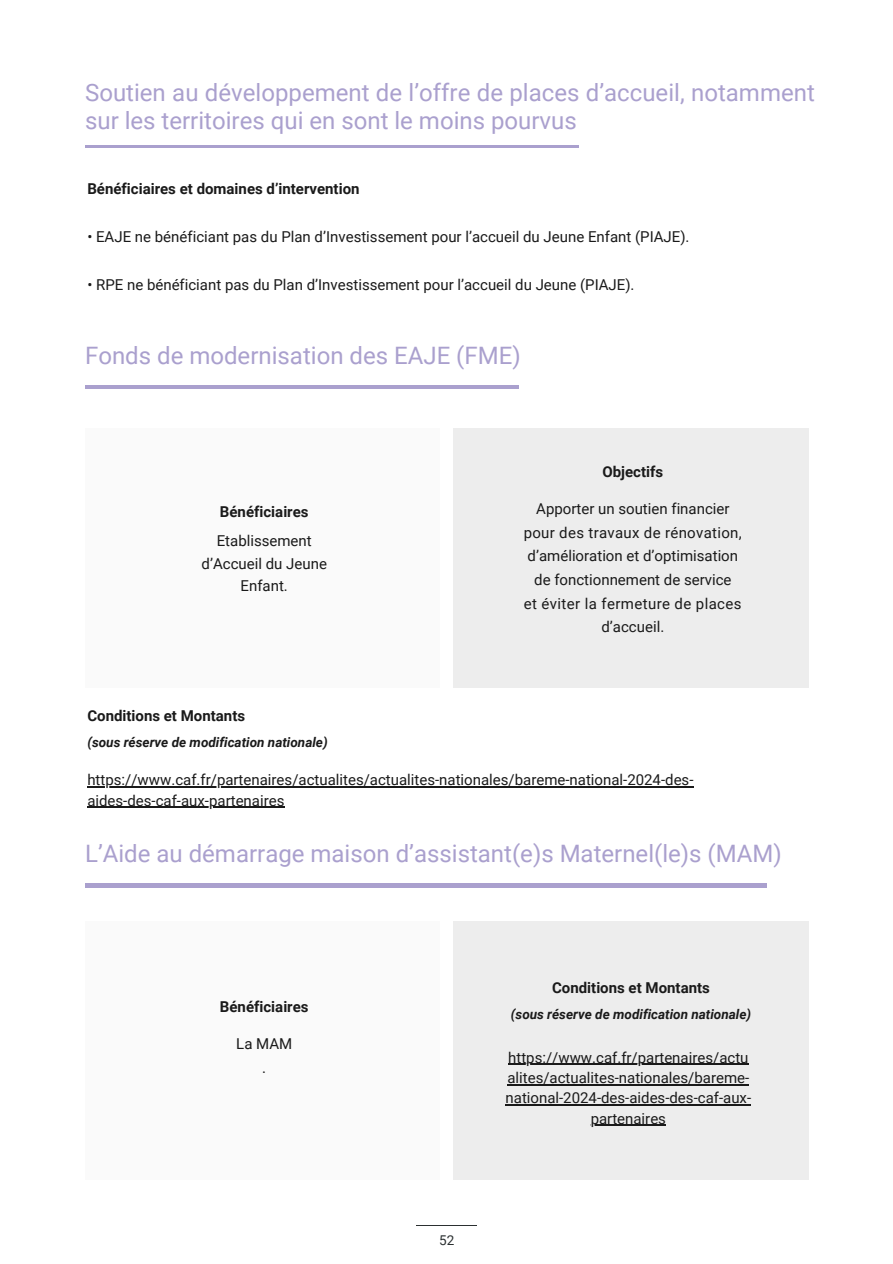
<style>
.page{position:relative;width:893px;height:1264px;background:#fff}
.page>*{position:absolute;margin:0;border:0;box-sizing:border-box;transform-origin:0 0}
.t1{font:24px/28.2px "Roboto";color:#aaa0ce}
.t2{font:15px/23.7px "Roboto";color:#1a1a1a;text-align:center}
.t3{font:700 15px "Roboto";color:#1a1a1a}
.t4{font:italic 700 13.5px "Roboto";color:#1a1a1a}
.t5{font:13.5px "Roboto";color:#2b3031}
</style>
<div class="page">
<hr style="left:85px;top:883px;width:681px;height:4px;background:#aaa0ce">
<hr style="left:85px;top:145px;width:493px;height:2px;background:#aaa0ce">
<hr style="left:85px;top:385px;width:434px;height:4px;background:#aaa0ce">
<hr style="left:416px;top:1225px;width:61px;height:1px;background:#2b3031">
<div style="left:85px;top:429px;width:354px;height:258px;background:#fafafa"></div>
<div style="left:453px;top:429px;width:355px;height:258px;background:#ededed"></div>
<div style="left:85px;top:921px;width:354px;height:258px;background:#fafafa"></div>
<div style="left:453px;top:921px;width:355px;height:258px;background:#ededed"></div>
<hr style="left:87px;top:786px;width:606px;height:1px;background:#1a1a1a">
<hr style="left:87px;top:806px;width:197px;height:1px;background:#1a1a1a">
<hr style="left:508px;top:1063px;width:240px;height:1px;background:#1a1a1a">
<hr style="left:507px;top:1084px;width:242px;height:1px;background:#1a1a1a">
<hr style="left:505px;top:1104px;width:246px;height:1px;background:#1a1a1a">
<hr style="left:590px;top:1124px;width:76px;height:1px;background:#1a1a1a">
<h1 class="t1" style="left:85px;top:79px;width:731px">Soutien au développement de l’offre de places d’accueil, notamment sur les territoires qui en sont le moins pourvus</h1>
<p class="t3" style="left:87px;top:180px;width:274px">Bénéficiaires et domaines d’intervention</p>
<p class="t2" style="left:87px;top:225px;width:603px">• EAJE ne bénéficiant pas du Plan d’Investissement pour l’accueil du Jeune Enfant (PIAJE).</p>
<p class="t2" style="left:87px;top:273px;width:548px">• RPE ne bénéficiant pas du Plan d’Investissement pour l’accueil du Jeune (PIAJE).</p>
<h1 class="t1" style="left:85px;top:341px;width:437px">Fonds de modernisation des EAJE (FME)</h1>
<p class="t3" style="left:220px;top:503px;width:90px">Bénéficiaires</p>
<p class="t2" style="left:201px;top:530px;width:127px;line-height:22.5px">Etablissement d’Accueil du Jeune<br>Enfant.</p>
<p class="t3" style="left:87px;top:707px;width:159px">Conditions et Montants</p>
<p class="t4" style="left:87px;top:734px;width:242px">(sous réserve de modification nationale)</p>
<p class="t3" style="left:602px;top:463px;width:62px">Objectifs</p>
<p class="t2" style="left:523px;top:497px;width:219px">Apporter un soutien financier pour des travaux de rénovation, d’amélioration et d’optimisation de fonctionnement de service<br>et éviter la fermeture de places d’accueil.</p>
<p class="t2" style="left:87px;top:770px;width:607px;line-height:20.2px;text-align:left">https://www.caf.fr/partenaires/actualites/actualites-nationales/bareme-national-2024-des&shy;aides-des-caf-aux-partenaires</p>
<h1 class="t1" style="left:85px;top:840px;width:698px">L’Aide au démarrage maison d’assistant(e)s Maternel(le)s (MAM)</h1>
<p class="t3" style="left:220px;top:998px;width:90px">Bénéficiaires</p>
<p class="t2" style="left:236px;top:1032px;width:57px">La MAM .</p>
<p class="t5" style="left:439px;top:1232px;width:17px">52</p>
<p class="t3" style="left:552px;top:979px;width:159px">Conditions et Montants</p>
<p class="t4" style="left:511px;top:1006px;width:242px">(sous réserve de modification nationale)</p>
<p class="t2" style="left:505px;top:1047px;width:247px;line-height:20.2px">https://www.caf.fr/partenaires/actu alites/actualites-nationales/bareme&shy;national-2024-des-aides-des-caf-aux&shy;partenaires</p>
</div>
